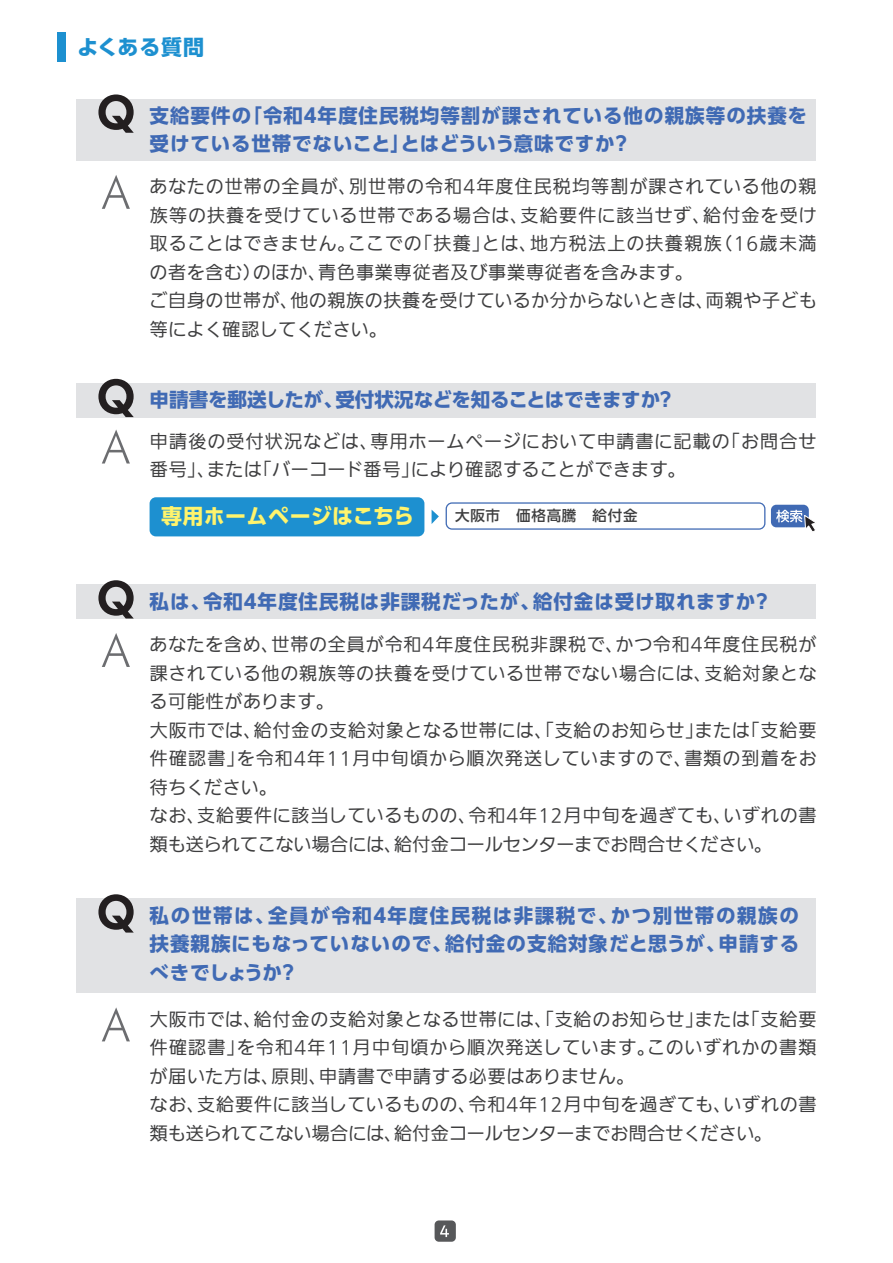
<style>
.page{position:relative;width:893px;height:1263px;background:#fff}
.page>*{position:absolute;margin:0;border:0;box-sizing:border-box;transform-origin:0 0}
.t1{font:700 21px "UD Shin Go Pr 6 N";letter-spacing:.01em;color:#fff46d}
.t2{font:700 21px "UD Shin Go Pr 6 N";letter-spacing:.04em;color:#1d90d0}
.t3{font:700 19.5px/28.5px "UD Shin Go Pr 6 N";letter-spacing:.045em;color:#406ab4;text-align:justify}
.t4{font:700 19.5px "UD Shin Go Pr 6 N";letter-spacing:-.01em;color:#406ab4}
.t5{font:100 18px/28.5px "Iwa UD Go Dsp Pro";letter-spacing:.04em;color:#3e3e3f}
.t6{font:500 14.55px "UD Shin Go Pr 6 N";letter-spacing:.05em;color:#3e3e3f}
</style>
<div class="page">
<div style="left:77px;top:898px;width:739px;height:95px;background:#e1e2e4"></div>
<div style="left:435px;top:1220px;width:21px;height:22px;background:#57585a;border-radius:4px"></div>
<svg style="left:440px;top:1225px;width:9px;height:12px"></svg>
<div style="left:77px;top:584px;width:739px;height:34px;background:#e1e2e4"></div>
<div style="left:57px;top:32px;width:9px;height:30px;background:#1d90d0"></div>
<svg style="left:98px;top:580px;width:36px;height:38px"></svg>
<svg style="left:98px;top:894px;width:36px;height:38px"></svg>
<svg style="left:102px;top:633px;width:28px;height:34px"></svg>
<div style="left:77px;top:99px;width:739px;height:61px;background:#e1e2e4"></div>
<svg style="left:98px;top:94px;width:36px;height:39px"></svg>
<svg style="left:102px;top:175px;width:28px;height:34px"></svg>
<svg style="left:102px;top:1007px;width:28px;height:34px"></svg>
<div style="left:77px;top:383px;width:739px;height:34px;background:#e1e2e4"></div>
<svg style="left:98px;top:379px;width:36px;height:38px"></svg>
<svg style="left:102px;top:429px;width:28px;height:34px"></svg>
<svg style="left:446px;top:502px;width:319px;height:28px"></svg>
<div style="left:771px;top:505px;width:38px;height:22px;background:#406ab4;border-radius:5px"></div>
<svg style="left:776px;top:510px;width:39px;height:22px"></svg>
<div style="left:150px;top:497px;width:274px;height:39px;background:#1d90d0;border-radius:6px"></div>
<svg style="left:432px;top:510px;width:7px;height:14px"></svg>
<p class="t2" style="left:77px;top:30px;width:129px">よくある質問</p>
<p class="t3" style="left:150px;top:101px;width:659px">支給要件の「令和４年度住民税均等割が課されている他の親族等の扶養を受けている世帯でないこと」とはどういう意味ですか？</p>
<p class="t5" style="left:149px;top:173px;width:669px">あなたの世帯の全員が、別世帯の令和4年度住民税均等割が課されている他の親族等の扶養を受けている世帯である場合は、支給要件に該当せず、給付金を受け取ることはできません。ここでの「扶養」とは、地方税法上の扶養親族（16歳未満の者を含む）のほか、青色事業専従者及び事業専従者を含みます。<br>ご自身の世帯が、他の親族の扶養を受けているか分からないときは、両親や子ども等によく確認してください。</p>
<p class="t4" style="left:150px;top:384px;width:527px">申請書を郵送したが、受付状況などを知ることはできますか？</p>
<p class="t5" style="left:150px;top:428px;width:668px">申請後の受付状況などは、専用ホームページにおいて申請書に記載の「お問合せ番号」、または「バーコード番号」により確認することができます。</p>
<p class="t1" style="left:161px;top:499px;width:255px">専用ホームページはこちら</p>
<p class="t6" style="left:455px;top:504px;width:184px">大阪市　価格高騰　給付金</p>
<p class="t3" style="left:150px;top:586px;width:623px">私は、令和４年度住民税は非課税だったが、給付金は受け取れますか？</p>
<p class="t5" style="left:150px;top:631px;width:668px">あなたを含め、世帯の全員が令和4年度住民税非課税で、かつ令和4年度住民税が課されている他の親族等の扶養を受けている世帯でない場合には、支給対象となる可能性があります。<br>大阪市では、給付金の支給対象となる世帯には、「支給のお知らせ」または「支給要件確認書」を令和4年11月中旬頃から順次発送していますので、書類の到着をお待ちください。<br>なお、支給要件に該当しているものの、令和4年12月中旬を過ぎても、いずれの書類も送られてこない場合には、給付金コールセンターまでお問合せください。</p>
<p class="t3" style="left:150px;top:900px;width:651px">私の世帯は、全員が令和４年度住民税は非課税で、かつ別世帯の親族の扶養親族にもなっていないので、給付金の支給対象だと思うが、申請するべきでしょうか？</p>
<p class="t5" style="left:150px;top:1006px;width:668px">大阪市では、給付金の支給対象となる世帯には、「支給のお知らせ」または「支給要件確認書」を令和4年11月中旬頃から順次発送しています。このいずれかの書類が届いた方は、原則、申請書で申請する必要はありません。<br>なお、支給要件に該当しているものの、令和4年12月中旬を過ぎても、いずれの書類も送られてこない場合には、給付金コールセンターまでお問合せください。</p>
</div>
